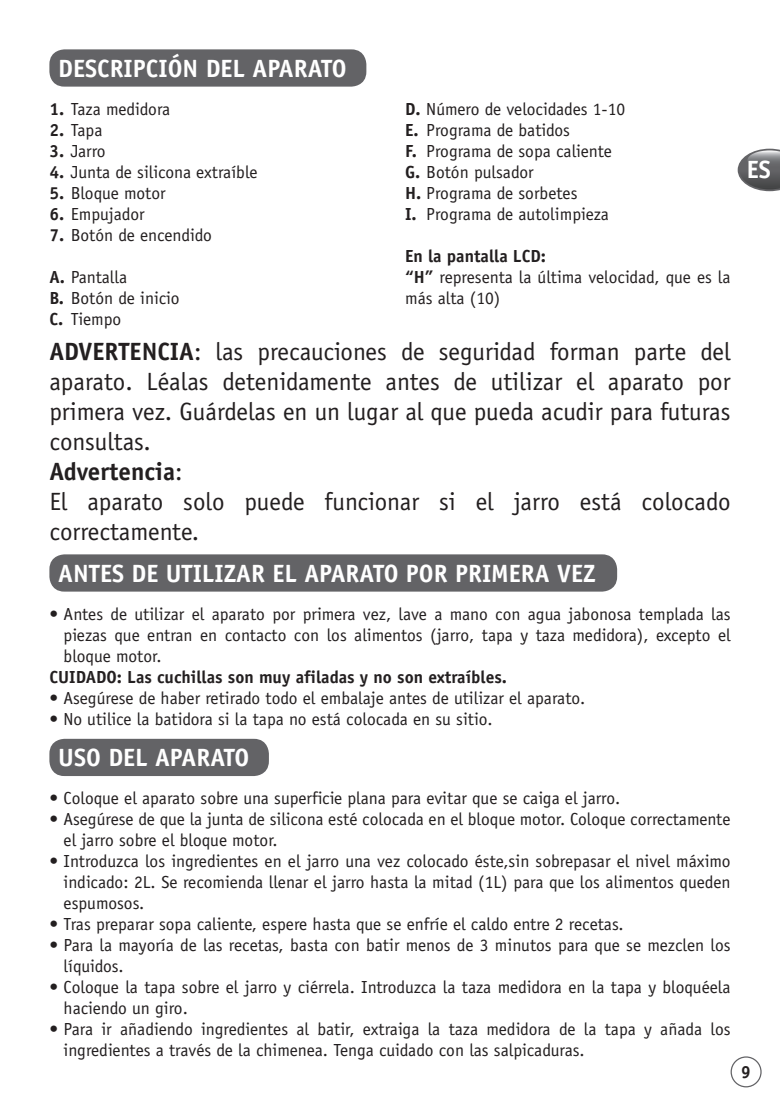
<style>
.page{position:relative;width:780px;height:1105px;background:#fff}
.page>*{position:absolute;margin:0;border:0;box-sizing:border-box;transform-origin:0 0}
.t1{font:25px/30px "Officina Sans";color:#231f20}
.t2{font:700 25px "Officina Sans";color:#fff}
.t3{font:17.5px/21px "Officina Sans";color:#231f20}
.t4{font:700 17.5px "Officina Sans";color:#231f20}
.s1{font-weight:700}
</style>
<div class="page">
<div style="left:730px;top:1056px;width:31px;height:31px;border:1px solid #636366;border-radius:50%"></div>
<svg style="left:737px;top:149px;width:42px;height:42px"></svg>
<div style="left:49px;top:49px;width:317px;height:38px;background:#636366;border-radius:15px"></div>
<div style="left:49px;top:554px;width:567px;height:37px;background:#636366;border-radius:15px"></div>
<div style="left:49px;top:738px;width:220px;height:38px;background:#636366;border-radius:15px"></div>
<h1 class="t2" style="left:58px;top:53px;width:290px">DESCRIPCIÓN DEL APARATO</h1>
<p class="t3" style="left:49px;top:98px;width:122px"><span class="s1">1.</span> Taza medidora</p>
<p class="t3" style="left:49px;top:119px;width:55px"><span class="s1">2.</span> Tapa</p>
<p class="t3" style="left:49px;top:140px;width:58px"><span class="s1">3.</span> Jarro</p>
<p class="t3" style="left:49px;top:161px;width:209px"><span class="s1">4.</span> Junta de silicona extraíble</p>
<p class="t3" style="left:49px;top:182px;width:118px"><span class="s1">5.</span> Bloque motor</p>
<p class="t3" style="left:49px;top:203px;width:97px"><span class="s1">6.</span> Empujador</p>
<p class="t3" style="left:49px;top:224px;width:164px"><span class="s1">7.</span> Botón de encendido</p>
<p class="t3" style="left:49px;top:266px;width:131px"><span class="s1">A.</span> Pantalla<br><span class="s1">B.</span> Botón de inicio<br><span class="s1">C.</span> Tiempo</p>
<p class="t3" style="left:405px;top:98px;width:221px"><span class="s1">D.</span> Número de velocidades 1-10<br><span class="s1">E.</span> Programa de batidos<br><span class="s1">F.</span> Programa de sopa caliente<br><span class="s1">G.</span> Botón pulsador<br><span class="s1">H.</span> Programa de sorbetes<br><span class="s1">I.</span> Programa de autolimpieza</p>
<p class="t3" style="left:405px;top:245px;width:327px"><span class="s1">En la pantalla LCD:<br>“H”</span> representa la última velocidad, que es la más alta (10)</p>
<p class="t1" style="left:49px;top:336px;width:682px"><span class="s1">ADVERTENCIA</span>: las precauciones de seguridad forman parte del aparato. Léalas detenidamente antes de utilizar el aparato por primera vez. Guárdelas en un lugar al que pueda acudir para futuras consultas.<br><span class="s1">Advertencia</span>:<br>El aparato solo puede funcionar si el jarro está colocado correctamente.</p>
<h1 class="t2" style="left:58px;top:557px;width:538px">ANTES DE UTILIZAR EL APARATO POR PRIMERA VEZ</h1>
<p class="t3" style="left:64px;top:603px;width:668px;text-align:justify;text-indent:-14px">• Antes de utilizar el aparato por primera vez, lave a mano con agua jabonosa templada las piezas que entran en contacto con los alimentos (jarro, tapa y taza medidora), excepto el bloque motor.</p>
<p class="t4" style="left:49px;top:665px;width:458px">CUIDADO: Las cuchillas son muy afiladas y no son extraíbles.</p>
<p class="t3" style="left:49px;top:687px;width:537px">• Asegúrese de haber retirado todo el embalaje antes de utilizar el aparato.</p>
<p class="t3" style="left:49px;top:708px;width:444px">• No utilice la batidora si la tapa no está colocada en su sitio.</p>
<h1 class="t2" style="left:58px;top:741px;width:192px">USO DEL APARATO</h1>
<p class="t3" style="left:49px;top:787px;width:572px">• Coloque el aparato sobre una superficie plana para evitar que se caiga el jarro.</p>
<p class="t3" style="left:64px;top:808px;width:668px;text-indent:-14px">• Asegúrese de que la junta de silicona esté colocada en el bloque motor. Coloque correctamente el jarro sobre el bloque motor.</p>
<p class="t3" style="left:64px;top:850px;width:668px;text-align:justify;text-indent:-14px">• Introduzca los ingredientes en el jarro una vez colocado éste,sin sobrepasar el nivel máximo indicado: 2L. Se recomienda llenar el jarro hasta la mitad (1L) para que los alimentos queden espumosos.</p>
<p class="t3" style="left:49px;top:913px;width:575px">• Tras preparar sopa caliente, espere hasta que se enfríe el caldo entre 2 recetas.</p>
<p class="t3" style="left:64px;top:934px;width:668px;text-indent:-14px">• Para la mayoría de las recetas, basta con batir menos de 3 minutos para que se mezclen los líquidos.</p>
<p class="t3" style="left:64px;top:976px;width:668px;text-indent:-14px">• Coloque la tapa sobre el jarro y ciérrela. Introduzca la taza medidora en la tapa y bloquéela haciendo un giro.</p>
<p class="t3" style="left:64px;top:1018px;width:668px;text-indent:-14px">• Para ir añadiendo ingredientes al batir, extraiga la taza medidora de la tapa y añada los ingredientes a través de la chimenea. Tenga cuidado con las salpicaduras.</p>
<h1 class="t2" style="left:746px;top:154px;width:26px">ES</h1>
<p class="t4" style="left:740px;top:1060px;width:11px">9</p>
</div>
